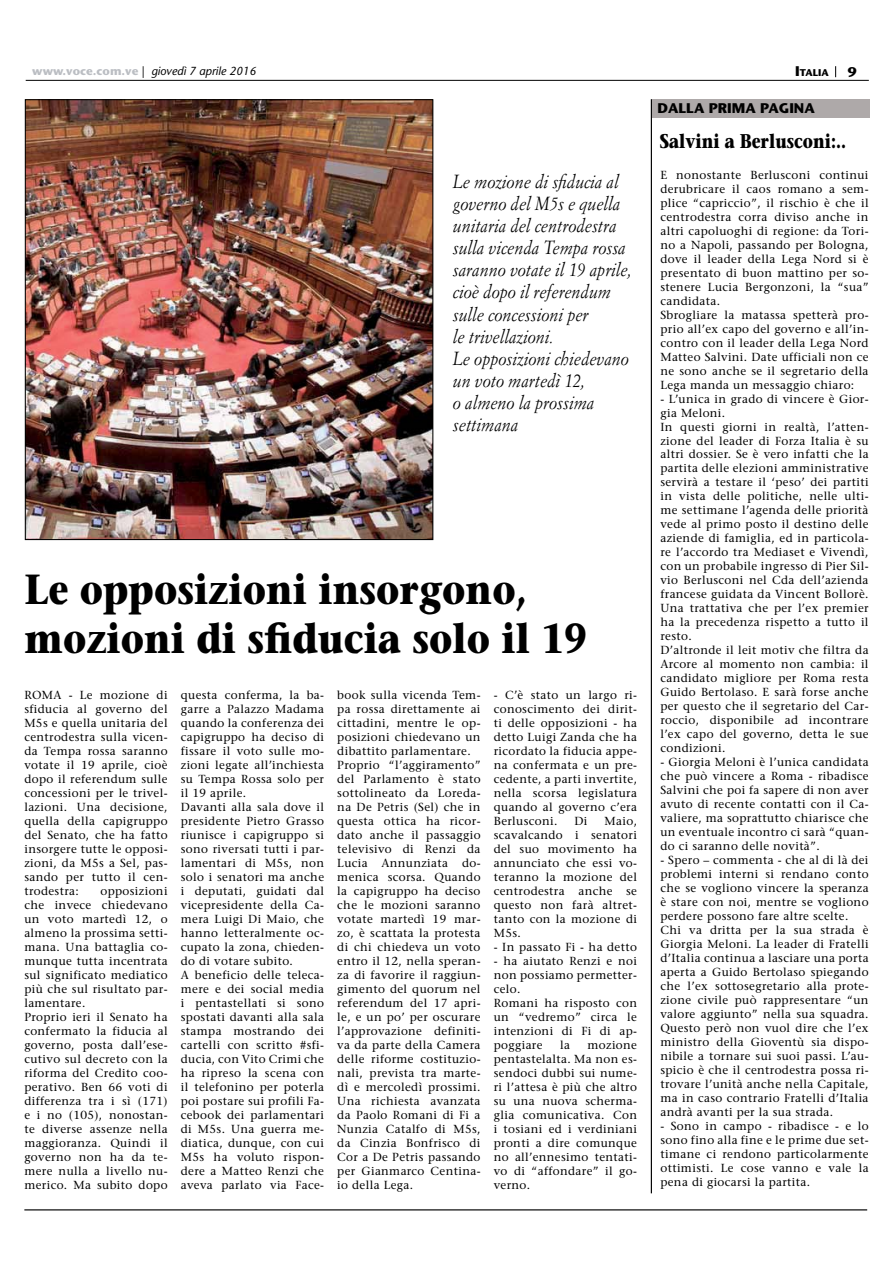
<style>
.page{position:relative;width:893px;height:1263px;background:#fff}
.page>*{position:absolute;margin:0;border:0;box-sizing:border-box;transform-origin:0 0}
.t1{font:700 42px/49.1px "Stone Serif";color:#000;scale:.86 1}
.t2{font:700 19.8px "Stone Serif";color:#000;scale:.8 1}
.t3{font:italic 18.6px/22.2px "Simoncini Garamond";color:#000;scale:.9 1}
.t4{font:700 13.95px "Stone Sans";color:#000}
.t5{font:11.7px/14px "Stone Serif";letter-spacing:.03em;color:#000}
.t6{font:italic 11.7px "Stone Sans";color:#000}
.t7{font:700 9.75px "Stone Sans";color:#000}
.s1{font-weight:700;font-style:normal;color:#bbbec3}
.s2{font-style:normal}
.s3{font-size:13.95px}
</style>
<div class="page">
<hr style="left:24px;top:1209px;width:843px;height:1px;background:#000">
<hr style="left:651px;top:99px;width:1px;height:1094px;background:#000">
<img style="left:27px;top:101px;width:404px;height:437px">
<div style="left:652px;top:99px;width:217px;height:18px;background:#aea9a9"></div>
<hr style="left:26px;top:80px;width:843px;height:1px;background:#000">
<p class="t6" style="left:32px;top:66px;width:225px"><span class="s1">www.voce.com.ve</span> <span class="s2">|</span> giovedì 7 aprile 2016</p>
<p class="t7" style="left:795px;top:69px;width:35px"><span class="s3">I</span>TALIA</p>
<p class="t4" style="left:848px;top:66px;width:10px">9</p>
<p class="t3" style="left:453px;top:172px;width:200px">Le mozione di sfiducia al governo del M5s e quella unitaria del centrodestra sulla vicenda Tempa rossa saranno votate il 19 aprile, cioè dopo il referendum sulle concessioni per<br>le trivellazioni.<br>Le opposizioni chiedevano un voto martedì 12,<br>o almeno la prossima settimana</p>
<h1 class="t1" style="left:24px;top:570px;width:655px">Le opposizioni insorgono, mozioni di sfiducia solo il 19</h1>
<p class="t5" style="left:24px;top:689px;width:145px;text-align:justify">ROMA - Le mozione di sfiducia al governo del M5s e quella unitaria del centrodestra sulla vicen&shy;da Tempa rossa saranno votate il 19 aprile, cioè dopo il referendum sulle concessioni per le trivel&shy;lazioni. Una decisione, quella della capigruppo del Senato, che ha fatto insorgere tutte le opposi&shy;zioni, da M5s a Sel, pas&shy;sando per tutto il cen&shy;trodestra:</p>
<p class="t5" style="left:24px;top:885px;width:145px;text-indent:76px">opposizioni che invece chiedevano un voto martedì 12, o almeno la prossima setti&shy;mana. Una battaglia co&shy;munque tutta incentrata sul significato mediatico più che sul risultato par&shy;lamentare.<br>Proprio ieri il Senato ha confermato la fiducia al governo, posta dall’ese&shy;cutivo sul decreto con la riforma del Credito coo&shy;perativo. Ben 66 voti di differenza tra i sì (171) e i no (105), nonostan&shy;te diverse assenze nella maggioranza. Quindi il governo non ha da te&shy;mere nulla a livello nu&shy;merico. Ma subito dopo</p>
<p class="t5" style="left:181px;top:689px;width:145px">questa conferma, la ba&shy;garre a Palazzo Madama quando la conferenza dei capigruppo ha deciso di fissare il voto sulle mo&shy;zioni legate all’inchiesta su Tempa Rossa solo per il 19 aprile.<br>Davanti alla sala dove il presidente Pietro Grasso riunisce i capigruppo si sono riversati tutti i par&shy;lamentari di M5s, non solo i senatori ma anche i deputati, guidati dal vicepresidente della Ca&shy;mera Luigi Di Maio, che hanno letteralmente oc&shy;cupato la zona, chieden&shy;do di votare subito.<br>A beneficio delle teleca&shy;mere e dei social media i pentastellati si sono spostati davanti alla sala stampa mostrando dei cartelli con scritto #sfi&shy;ducia, con Vito Crimi che ha ripreso la scena con il telefonino per poterla poi postare sui profili Fa&shy;cebook dei parlamentari di M5s. Una guerra me&shy;diatica, dunque, con cui<br>M5s ha voluto rispon&shy;dere a Matteo Renzi che aveva parlato via Face-</p>
<p class="t5" style="left:337px;top:689px;width:145px">book sulla vicenda Tem&shy;pa rossa direttamente ai cittadini, mentre le op&shy;posizioni chiedevano un dibattito parlamentare.<br>Proprio “l’aggiramento” del Parlamento è stato sottolineato da Loreda&shy;na De Petris (Sel) che in questa ottica ha ricor&shy;dato anche il passaggio televisivo di Renzi da<br>Lucia Annunziata do&shy;menica scorsa. Quando la capigruppo ha deciso che le mozioni saranno votate martedì 19 mar&shy;zo, è scattata la protesta di chi chiedeva un voto entro il 12, nella speran&shy;za di favorire il raggiun&shy;gimento del quorum nel referendum del 17 apri&shy;le, e un po’ per oscurare l’approvazione definiti&shy;va da parte della Camera delle riforme costituzio&shy;nali, prevista tra marte&shy;dì e mercoledì prossimi.<br>Una richiesta avanzata da Paolo Romani di Fi a<br>Nunzia Catalfo di M5s, da Cinzia Bonfrisco di<br>Cor a De Petris passando per Gianmarco Centina&shy;io della Lega.</p>
<p class="t5" style="left:494px;top:689px;width:145px;text-align:justify">- C’è stato un largo ri&shy;conoscimento dei dirit&shy;ti delle opposizioni - ha detto Luigi Zanda che ha ricordato la fiducia appe&shy;na confermata e un pre&shy;cedente, a parti invertite, nella scorsa legislatura quando al governo c’era Berlusconi.</p>
<p class="t5" style="left:494px;top:815px;width:145px;text-align:justify;text-indent:111px">Maio, scavalcando i senatori del suo movimento ha annunciato che essi vo&shy;teranno la mozione del centrodestra anche se questo non farà altret&shy;tanto con la mozione di M5s.</p>
<p class="t5" style="left:494px;top:941px;width:145px">- In passato Fi - ha detto</p>
<p class="t5" style="left:494px;top:955px;width:145px">- ha aiutato Renzi e noi non possiamo permetter&shy;celo.<br>Romani ha risposto con un “vedremo” circa le intenzioni di Fi di ap&shy;poggiare</p>
<p class="t5" style="left:574px;top:815px;width:15px">Di</p>
<p class="t5" style="left:560px;top:1039px;width:11px">la</p>
<p class="t5" style="left:494px;top:1039px;width:145px;text-align:justify;text-indent:94px">mozione pentastelalta. Ma non es&shy;sendoci dubbi sui nume&shy;ri l’attesa è più che altro su una nuova scherma&shy;glia comunicativa. Con i tosiani ed i verdiniani pronti a dire comunque no all’ennesimo tentati&shy;vo di “affondare” il go&shy;verno.</p>
<p class="t4" style="left:657px;top:102px;width:159px">DALLA PRIMA PAGINA</p>
<h2 class="t2" style="left:660px;top:134px;width:235px">Salvini a Berlusconi:..</h2>
<p class="t5" style="left:660px;top:169px;width:210px">E nonostante Berlusconi continui derubricare il caos romano a sem&shy;plice “capriccio”, il rischio è che il centrodestra corra diviso anche in altri capoluoghi di regione: da Tori&shy;no a Napoli, passando per Bologna, dove il leader della Lega Nord si è presentato di buon mattino per so&shy;stenere Lucia Bergonzoni, la “sua” candidata.<br>Sbrogliare la matassa spetterà pro&shy;prio all’ex capo del governo e all’in&shy;contro con il leader della Lega Nord Matteo Salvini. Date ufficiali non ce ne sono anche se il segretario della Lega manda un messaggio chiaro:</p>
<p class="t5" style="left:660px;top:393px;width:210px">- L’unica in grado di vincere è Gior&shy;gia Meloni.<br>In questi giorni in realtà, l’atten&shy;zione del leader di Forza Italia è su altri dossier. Se è vero infatti che la partita delle elezioni amministrative servirà a testare il ‘peso’ dei partiti in vista delle politiche, nelle ulti&shy;me settimane l’agenda delle priorità vede al primo posto il destino delle aziende di famiglia, ed in particola&shy;re l’accordo tra Mediaset e Vivendì, con un probabile ingresso di Pier Sil&shy;vio Berlusconi nel Cda dell’azienda francese guidata da Vincent Bollorè.<br>Una trattativa che per l’ex premier ha la precedenza rispetto a tutto il resto.<br>D’altronde il leit motiv che filtra da Arcore al momento non cambia: il candidato migliore per Roma resta Guido Bertolaso. E sarà forse anche per questo che il segretario del Car&shy;roccio, disponibile ad incontrare l’ex capo del governo, detta le sue condizioni.</p>
<p class="t5" style="left:660px;top:757px;width:210px;text-align:justify">- Giorgia Meloni è l’unica candidata che può vincere a Roma - ribadisce Salvini che poi fa sapere di non aver avuto di recente contatti con il Ca&shy;valiere, ma soprattutto chiarisce che un eventuale incontro ci sarà “quan&shy;do ci saranno delle novità”.</p>
<p class="t5" style="left:660px;top:855px;width:210px">- Spero – commenta - che al di là dei problemi interni si rendano conto che se vogliono vincere la speranza è stare con noi, mentre se vogliono perdere possono fare altre scelte.<br>Chi va dritta per la sua strada è Giorgia Meloni. La leader di Fratelli d’Italia continua a lasciare una porta aperta a Guido Bertolaso spiegando che l’ex sottosegretario alla prote&shy;zione civile può rappresentare “un valore aggiunto” nella sua squadra.<br>Questo però non vuol dire che l’ex ministro della Gioventù sia dispo&shy;nibile a tornare sui suoi passi. L’au&shy;spicio è che il centrodestra possa ri&shy;trovare l’unità anche nella Capitale, ma in caso contrario Fratelli d’Italia andrà avanti per la sua strada.</p>
<p class="t5" style="left:660px;top:1120px;width:210px;text-align:justify">- Sono in campo - ribadisce - e lo sono fino alla fine e le prime due set&shy;timane ci rendono particolarmente ottimisti. Le cose vanno e vale la pena di giocarsi la partita.</p>
</div>
